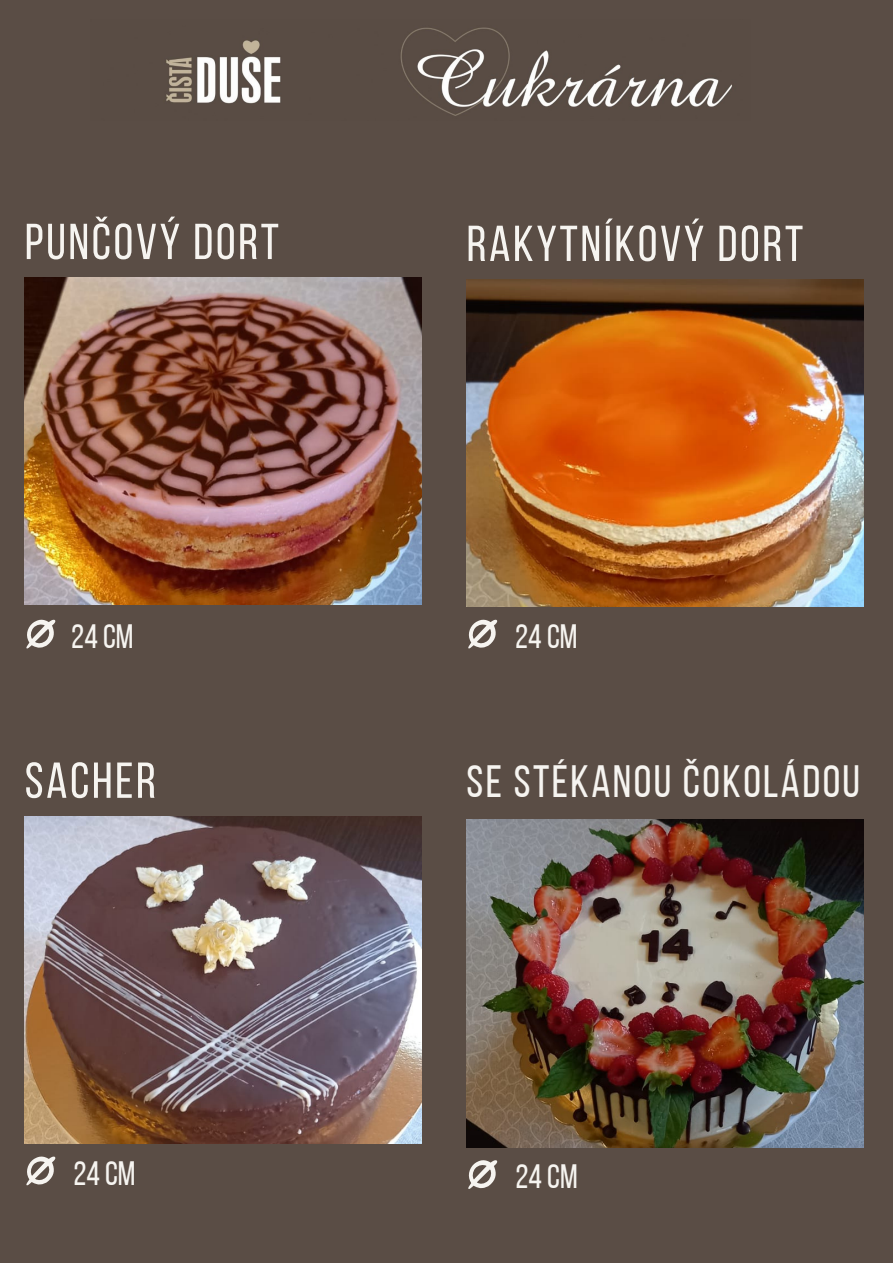
<style>
.page{position:relative;width:893px;height:1263px;background:#5a4d45}
.page>*{position:absolute;margin:0;border:0;box-sizing:border-box;transform-origin:0 0}
.t1{font:50.4px "Bebas Neue";letter-spacing:.055em;color:#f6f4f0}
.t2{font:45.15px "Bebas Neue";letter-spacing:.055em;color:#f6f4f0}
.t3{font:33.75px "Bebas Neue";color:#f6f4f0}
</style>
<div class="page">
<img style="left:166px;top:27px;width:566px;height:89px">
<img style="left:25px;top:277px;width:396px;height:328px">
<svg style="left:26px;top:619px;width:30px;height:29px"></svg>
<img style="left:466px;top:279px;width:397px;height:328px">
<svg style="left:468px;top:619px;width:29px;height:29px"></svg>
<img style="left:25px;top:816px;width:396px;height:327px">
<svg style="left:26px;top:1156px;width:30px;height:29px"></svg>
<img style="left:466px;top:819px;width:397px;height:328px">
<svg style="left:468px;top:1160px;width:29px;height:29px"></svg>
<p class="t1" style="left:25px;top:221px;width:256px">PUNČOVÝ DORT</p>
<p class="t1" style="left:466px;top:223px;width:338px">RAKYTNÍKOVÝ DORT</p>
<p class="t3" style="left:71px;top:623px;width:64px">24 CM</p>
<p class="t3" style="left:515px;top:623px;width:64px">24 CM</p>
<p class="t1" style="left:25px;top:760px;width:133px">SACHER</p>
<p class="t2" style="left:466px;top:763px;width:395px">SE STÉKANOU ČOKOLÁDOU</p>
<p class="t3" style="left:73px;top:1159px;width:64px">24 CM</p>
<p class="t3" style="left:515px;top:1163px;width:64px">24 CM</p>
</div>
